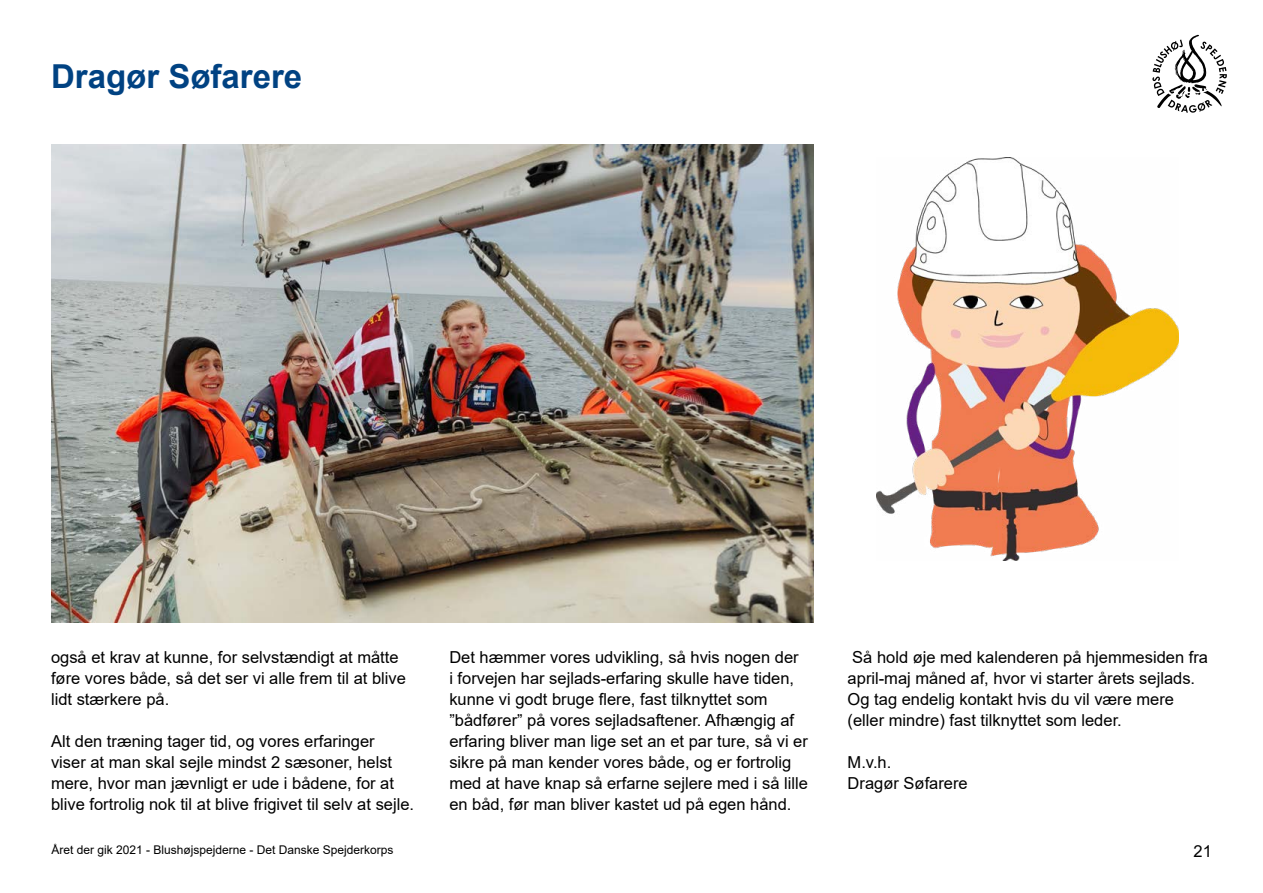
<style>
.page{position:relative;width:1263px;height:893px;background:#fff}
.page>*{position:absolute;margin:0;border:0;box-sizing:border-box;transform-origin:0 0}
.t1{font:700 33px "Arial";color:#004282}
.t2{font:16.5px/21px "Arial";color:#000}
.t3{font:12px "Arial";color:#000}
</style>
<div class="page">
<svg style="left:1152px;top:35px;width:75px;height:78px"></svg>
<img style="left:51px;top:145px;width:763px;height:477px">
<img style="left:876px;top:157px;width:303px;height:404px">
<h1 class="t1" style="left:51px;top:53px;width:253px">Dragør Søfarere</h1>
<p class="t2" style="left:51px;top:647px;width:356px">også et krav at kunne, for selvstændigt at måtte føre vores både, så det ser vi alle frem til at blive lidt stærkere på.</p>
<p class="t2" style="left:51px;top:731px;width:365px">Alt den træning tager tid, og vores erfaringer<br>viser at man skal sejle mindst 2 sæsoner, helst mere, hvor man jævnligt er ude i bådene, for at blive fortrolig nok til at blive frigivet til selv at sejle.</p>
<p class="t2" style="left:449px;top:647px;width:360px">Det hæmmer vores udvikling, så hvis nogen der<br>i forvejen har sejlads-erfaring skulle have tiden, kunne vi godt bruge flere, fast tilknyttet som ”bådfører” på vores sejladsaftener. Afhængig af erfaring bliver man lige set an et par ture, så vi er sikre på man kender vores både, og er fortrolig med at have knap så erfarne sejlere med i så lille en båd, før man bliver kastet ud på egen hånd.</p>
<p class="t2" style="left:848px;top:647px;width:362px">Så hold øje med kalenderen på hjemmesiden fra april-maj måned af, hvor vi starter årets sejlads.<br>Og tag endelig kontakt hvis du vil være mere (eller mindre) fast tilknyttet som leder.</p>
<p class="t2" style="left:848px;top:752px;width:122px">M.v.h.<br>Dragør Søfarere</p>
<p class="t3" style="left:51px;top:842px;width:344px">Året der gik 2021 - Blushøjspejderne - Det Danske Spejderkorps</p>
<p class="t2" style="left:1193px;top:840px;width:20px">21</p>
</div>
